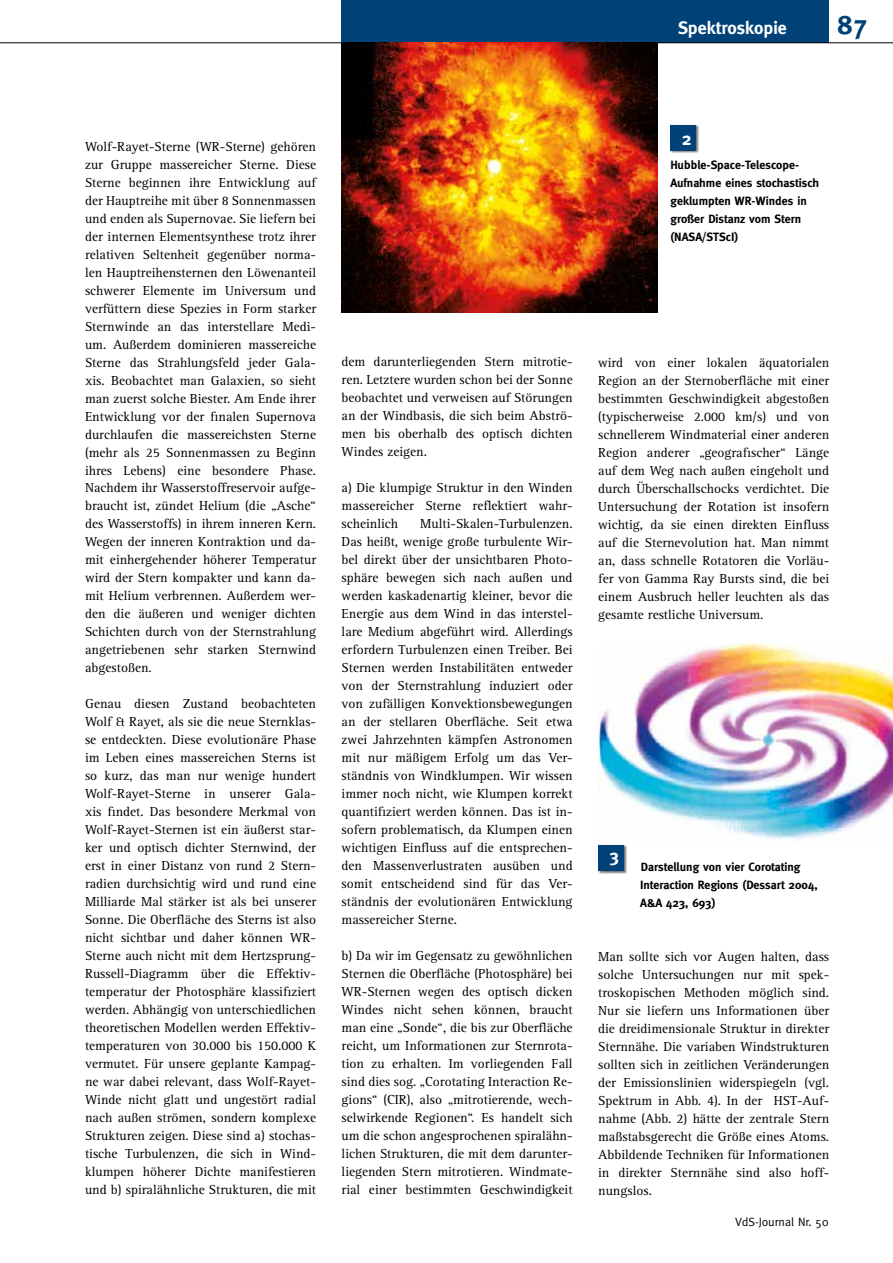
<style>
.page{position:relative;width:893px;height:1263px;background:#fff}
.page>*{position:absolute;margin:0;border:0;box-sizing:border-box;transform-origin:0 0}
.t1{font:700 27px "Meta";color:#004177}
.t2{font:700 18px "Meta";color:#fff}
.t3{font:13.5px/18px "Rotis Serif";color:#000;text-align:justify}
.t4{font:700 12px/18px "Meta";color:#000}
.t5{font:12px "Meta";color:#000}
</style>
<div class="page">
<div style="left:342px;top:0;width:487px;height:43px;background:#004177"></div>
<hr style="left:0;top:43px;width:893px;height:1px;background:#000">
<img style="left:342px;top:43px;width:316px;height:270px">
<img style="left:598px;top:643px;width:295px;height:197px">
<div style="left:670px;top:124px;width:29px;height:30px;background:#000;opacity:.55"></div>
<div style="left:671px;top:125px;width:25px;height:26px;background:#004177"></div>
<div style="left:598px;top:844px;width:29px;height:30px;background:#000;opacity:.55"></div>
<div style="left:598px;top:845px;width:26px;height:26px;background:#004177"></div>
<p class="t2" style="left:678px;top:18px;width:110px">Spektroskopie</p>
<p class="t1" style="left:838px;top:9px;width:31px">87</p>
<p class="t3" style="left:85px;top:137px;width:233px">Wolf-Rayet-Sterne (WR-Sterne) gehören zur Gruppe massereicher Sterne. Diese Sterne beginnen ihre Entwicklung auf der Hauptreihe mit über 8 Sonnenmassen und enden als Supernovae. Sie liefern bei der internen Elementsynthese trotz ihrer relativen Seltenheit gegenüber norma&shy;len Hauptreihensternen den Löwenanteil schwerer Elemente im Universum und verfüttern diese Spezies in Form starker Sternwinde an das interstellare Medi&shy;um. Außerdem dominieren massereiche Sterne das Strahlungsfeld jeder Gala&shy;xis. Beobachtet man Galaxien, so sieht man zuerst solche Biester. Am Ende ihrer Entwicklung vor der finalen Supernova durchlaufen die massereichsten Sterne (mehr als 25 Sonnenmassen zu Beginn ihres Lebens) eine besondere Phase.<br>Nachdem ihr Wasserstoffreservoir aufge&shy;braucht ist, zündet Helium (die „Asche“ des Wasserstoffs) in ihrem inneren Kern.<br>Wegen der inneren Kontraktion und da&shy;mit einhergehender höherer Temperatur wird der Stern kompakter und kann da&shy;mit Helium verbrennen. Außerdem wer&shy;den die äußeren und weniger dichten Schichten durch von der Sternstrahlung angetriebenen sehr starken Sternwind abgestoßen.</p>
<p class="t3" style="left:85px;top:695px;width:233px">Genau diesen Zustand beobachteten Wolf &amp; Rayet, als sie die neue Sternklas&shy;se entdeckten. Diese evolutionäre Phase im Leben eines massereichen Sterns ist so kurz, das man nur wenige hundert Wolf-Rayet-Sterne in unserer Gala&shy;xis findet. Das besondere Merkmal von Wolf-Rayet-Sternen ist ein äußerst star&shy;ker und optisch dichter Sternwind, der erst in einer Distanz von rund 2 Stern&shy;radien durchsichtig wird und rund eine Milliarde Mal stärker ist als bei unserer Sonne. Die Oberfläche des Sterns ist also nicht sichtbar und daher können WR-Sterne auch nicht mit dem Hertzsprung-Russell-Diagramm über die Effektiv&shy;temperatur der Photosphäre klassifiziert werden. Abhängig von unterschiedlichen theoretischen Modellen werden Effektiv&shy;temperaturen von 30.000 bis 150.000 K vermutet. Für unsere geplante Kampag&shy;ne war dabei relevant, dass Wolf-Rayet-Winde nicht glatt und ungestört radial nach außen strömen, sondern komplexe Strukturen zeigen. Diese sind a) stochas&shy;tische Turbulenzen, die sich in Wind&shy;klumpen höherer Dichte manifestieren und b) spiralähnliche Strukturen, die mit</p>
<p class="t3" style="left:342px;top:353px;width:233px">dem darunterliegenden Stern mitrotie&shy;ren. Letztere wurden schon bei der Sonne beobachtet und verweisen auf Störungen an der Windbasis, die sich beim Abströ&shy;men bis oberhalb des optisch dichten Windes zeigen.</p>
<p class="t3" style="left:342px;top:479px;width:233px">a) Die klumpige Struktur in den Winden massereicher Sterne reflektiert wahr&shy;scheinlich</p>
<p class="t3" style="left:342px;top:515px;width:233px;text-indent:79px">Multi-Skalen-Turbulenzen.<br>Das heißt, wenige große turbulente Wir&shy;bel direkt über der unsichtbaren Photo&shy;sphäre bewegen sich nach außen und werden kaskadenartig kleiner, bevor die Energie aus dem Wind in das interstel&shy;lare Medium abgeführt wird. Allerdings erfordern Turbulenzen einen Treiber. Bei Sternen werden Instabilitäten entweder von der Sternstrahlung induziert oder von zufälligen Konvektionsbewegungen an der stellaren Oberfläche. Seit etwa zwei Jahrzehnten kämpfen Astronomen mit nur mäßigem Erfolg um das Ver&shy;ständnis von Windklumpen. Wir wissen immer noch nicht, wie Klumpen korrekt quantifiziert werden können. Das ist in&shy;sofern problematisch, da Klumpen einen wichtigen Einfluss auf die entsprechen&shy;den Massenverlustraten ausüben und somit entscheidend sind für das Ver&shy;ständnis der evolutionären Entwicklung massereicher Sterne.</p>
<p class="t3" style="left:342px;top:947px;width:233px">b) Da wir im Gegensatz zu gewöhnlichen Sternen die Oberfläche (Photosphäre) bei WR-Sternen wegen des optisch dicken Windes nicht sehen können, braucht man eine „Sonde“, die bis zur Oberfläche reicht, um Informationen zur Sternrota&shy;tion zu erhalten. Im vorliegenden Fall sind dies sog. „Corotating Interaction Re&shy;gions“ (CIR), also „mitrotierende, wech&shy;selwirkende Regionen“. Es handelt sich um die schon angesprochenen spiralähn&shy;lichen Strukturen, die mit dem darunter&shy;liegenden Stern mitrotieren. Windmate&shy;rial einer bestimmten Geschwindigkeit</p>
<p class="t2" style="left:682px;top:128px;width:11px">2</p>
<p class="t4" style="left:670px;top:155px;width:150px">Hubble-Space-Telescope-<br>Aufnahme eines stochastisch geklumpten WR-Windes in großer Distanz vom Stern (NASA/STScI)</p>
<p class="t3" style="left:598px;top:353px;width:233px">wird von einer lokalen äquatorialen Region an der Sternoberfläche mit einer bestimmten Geschwindigkeit abgestoßen (typischerweise 2.000 km/s) und von schnellerem Windmaterial einer anderen Region anderer „geografischer“ Länge auf dem Weg nach außen eingeholt und durch Überschallschocks verdichtet. Die Untersuchung der Rotation ist insofern wichtig, da sie einen direkten Einfluss auf die Sternevolution hat. Man nimmt an, dass schnelle Rotatoren die Vorläu&shy;fer von Gamma Ray Bursts sind, die bei einem Ausbruch heller leuchten als das gesamte restliche Universum.</p>
<p class="t2" style="left:610px;top:845px;width:11px">3</p>
<p class="t4" style="left:640px;top:857px;width:179px">Darstellung von vier Corotating<br>Interaction Regions (Dessart 2004,<br>A&amp;A 423, 693)</p>
<p class="t3" style="left:598px;top:947px;width:233px">Man sollte sich vor Augen halten, dass solche Untersuchungen nur mit spek&shy;troskopischen Methoden möglich sind.<br>Nur sie liefern uns Informationen über die dreidimensionale Struktur in direkter Sternnähe. Die variaben Windstrukturen sollten sich in zeitlichen Veränderungen der Emissionslinien widerspiegeln (vgl.<br>Spektrum in Abb. 4). In der HST-Auf&shy;nahme (Abb. 2) hätte der zentrale Stern maßstabsgerecht die Größe eines Atoms.<br>Abbildende Techniken für Informationen in direkter Sternnähe sind also hoff&shy;nungslos.</p>
<p class="t5" style="left:735px;top:1214px;width:95px">VdS-Journal Nr. 50</p>
</div>
